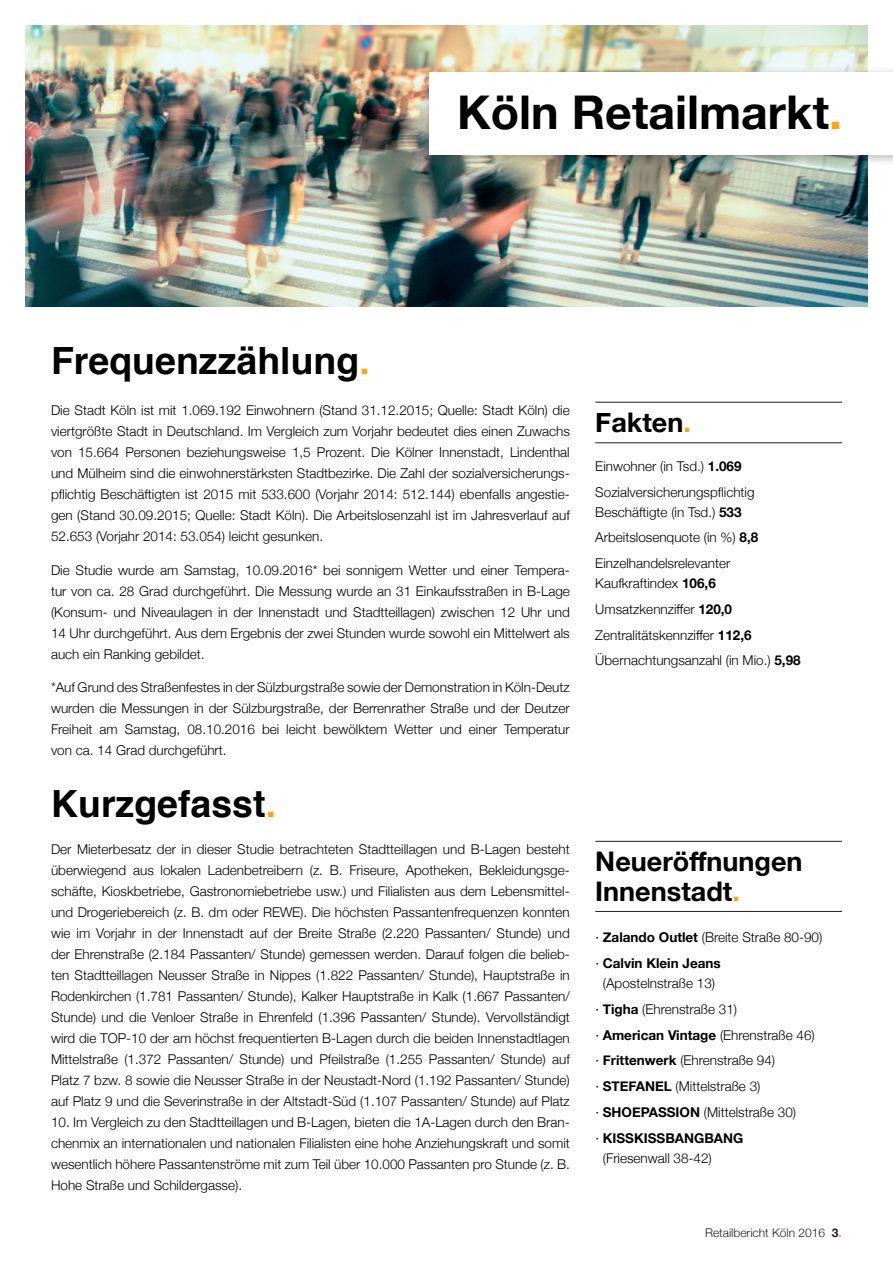
<style>
.page{position:relative;width:893px;height:1263px;background:#fff}
.page>*{position:absolute;margin:0;border:0;box-sizing:border-box;transform-origin:0 0}
.t1{font:700 46.5px "Helvetica Neue";color:#010101}
.t2{font:700 37.5px "Helvetica";color:#010101}
.t3{font:700 27px/30px "Helvetica Neue";color:#010101}
.t4{font:300 13.5px/21px "Helvetica Neue";color:#010101;text-align:justify}
.t5{font:700 13.5px/26px "Helvetica Neue";color:#010101}
.t6{font:300 12px "Helvetica Neue";color:#231f20}
.s1{color:#f9a51b}
.s2{font-weight:700}
.s3{font-weight:300}
.s4{font-weight:700;color:#f9a51b}
</style>
<div class="page">
<img style="left:26px;top:26px;width:841px;height:280px">
<div style="left:423px;top:66px;width:470px;height:101px;background:#231f20;opacity:.3"></div>
<div style="left:429px;top:72px;width:464px;height:83px;background:#fff"></div>
<hr style="left:595px;top:402px;width:247px;height:1px;background:#231f20">
<hr style="left:595px;top:442px;width:247px;height:1px;background:#231f20">
<hr style="left:595px;top:841px;width:247px;height:1px;background:#231f20">
<hr style="left:595px;top:911px;width:247px;height:1px;background:#231f20">
<h1 class="t1" style="left:457px;top:76px;width:386px">Köln Retailmarkt<span class="s1">.</span></h1>
<h2 class="t2" style="left:51px;top:331px;width:320px">Frequenzzählung<span class="s1">.</span></h2>
<p class="t4" style="left:51px;top:399px;width:520px">Die Stadt Köln ist mit 1.069.192 Einwohnern (Stand 31.12.2015; Quelle: Stadt Köln) die viertgrößte Stadt in Deutschland. Im Vergleich zum Vorjahr bedeutet dies einen Zuwachs von 15.664 Personen beziehungsweise 1,5 Prozent. Die Kölner Innenstadt, Lindenthal und Mülheim sind die einwohnerstärksten Stadtbezirke. Die Zahl der sozialversicherungs&shy;pflichtig Beschäftigten ist 2015 mit 533.600 (Vorjahr 2014: 512.144) ebenfalls angestie&shy;gen (Stand 30.09.2015; Quelle: Stadt Köln). Die Arbeitslosenzahl ist im Jahresverlauf auf 52.653 (Vorjahr 2014: 53.054) leicht gesunken.</p>
<p class="t4" style="left:51px;top:558px;width:520px">Die Studie wurde am Samstag, 10.09.2016* bei sonnigem Wetter und einer Tempera&shy;tur von ca. 28 Grad durchgeführt. Die Messung wurde an 31 Einkaufsstraßen in B-Lage (Konsum- und Niveaulagen in der Innenstadt und Stadtteillagen) zwischen 12 Uhr und 14 Uhr durchgeführt. Aus dem Ergebnis der zwei Stunden wurde sowohl ein Mittelwert als auch ein Ranking gebildet.</p>
<p class="t4" style="left:51px;top:676px;width:520px">*Auf Grund des Straßenfestes in der Sülzburgstraße sowie der Demonstration in Köln-Deutz wurden die Messungen in der Sülzburgstraße, der Berrenrather Straße und der Deutzer Freiheit am Samstag, 08.10.2016 bei leicht bewölktem Wetter und einer Temperatur von ca. 14 Grad durchgeführt.</p>
<h2 class="t2" style="left:51px;top:773px;width:227px">Kurzgefasst<span class="s1">.</span></h2>
<p class="t4" style="left:51px;top:838px;width:520px">Der Mieterbesatz der in dieser Studie betrachteten Stadtteillagen und B-Lagen besteht überwiegend aus lokalen Ladenbetreibern (z. B. Friseure, Apotheken, Bekleidungsge&shy;schäfte, Kioskbetriebe, Gastronomiebetriebe usw.) und Filialisten aus dem Lebensmittel&shy;und Drogeriebereich (z. B. dm oder REWE). Die höchsten Passantenfrequenzen konnten wie im Vorjahr in der Innenstadt auf der Breite Straße (2.220 Passanten/ Stunde) und der Ehrenstraße (2.184 Passanten/ Stunde) gemessen werden. Darauf folgen die belieb&shy;ten Stadtteillagen Neusser Straße in Nippes (1.822 Passanten/ Stunde), Hauptstraße in Rodenkirchen (1.781 Passanten/ Stunde), Kalker Hauptstraße in Kalk (1.667 Passanten/ Stunde) und die Venloer Straße in Ehrenfeld (1.396 Passanten/ Stunde). Vervollständigt wird die TOP-10 der am höchst frequentierten B-Lagen durch die beiden Innenstadtlagen Mittelstraße (1.372 Passanten/ Stunde) und Pfeilstraße (1.255 Passanten/ Stunde) auf Platz 7 bzw. 8 sowie die Neusser Straße in der Neustadt-Nord (1.192 Passanten/ Stunde) auf Platz 9 und die Severinstraße in der Altstadt-Süd (1.107 Passanten/ Stunde) auf Platz</p>
<p class="t4" style="left:51px;top:1111px;width:520px">10. Im Vergleich zu den Stadtteillagen und B-Lagen, bieten die 1A-Lagen durch den Bran&shy;chenmix an internationalen und nationalen Filialisten eine hohe Anziehungskraft und somit wesentlich höhere Passantenströme mit zum Teil über 10.000 Passanten pro Stunde (z. B.<br>Hohe Straße und Schildergasse).</p>
<h3 class="t3" style="left:595px;top:408px;width:97px">Fakten<span class="s1">.</span></h3>
<p class="t4" style="left:595px;top:452px;width:161px;line-height:26px">Einwohner (in Tsd.) <span class="s2">1.069<br></span>Sozialversicherungspflichtig</p>
<p class="t4" style="left:595px;top:498px;width:165px;line-height:26px;text-align:left">Beschäftigte (in Tsd.) <span class="s2">533<br></span>Arbeitslosenquote (in %) <span class="s2">8,8<br></span>Einzelhandelsrelevanter</p>
<p class="t4" style="left:595px;top:569px;width:207px;line-height:26px;text-align:left">Kaufkraftindex <span class="s2">106,6<br></span>Umsatzkennziffer <span class="s2">120,0<br></span>Zentralitätskennziffer <span class="s2">112,6<br></span>Übernachtungsanzahl (in Mio.) <span class="s2">5,98</span></p>
<h3 class="t3" style="left:595px;top:847px;width:209px">Neueröffnungen<br>Innenstadt<span class="s1">.</span></h3>
<p class="t5" style="left:595px;top:925px;width:229px"><span class="s3">·</span> Zalando Outlet <span class="s3">(Breite Straße 80-90) ·</span> Calvin Klein Jeans</p>
<p class="t4" style="left:595px;top:969px;width:221px;line-height:26px;text-align:left;text-indent:8px">(Apostelnstraße 13)<br>· <span class="s2">Tigha</span> (Ehrenstraße 31)<br>· <span class="s2">American Vintage</span> (Ehrenstraße 46) · <span class="s2">Frittenwerk</span> (Ehrenstraße 94)<br>· <span class="s2">STEFANEL</span> (Mittelstraße 3)<br>· <span class="s2">SHOEPASSION</span> (Mittelstraße 30)<br>· <span class="s2">KISSKISSBANGBANG</span></p>
<p class="t4" style="left:603px;top:1146px;width:111px">(Friesenwall 38-42)</p>
<p class="t6" style="left:705px;top:1223px;width:138px">Retailbericht Köln 2016 <span class="s2">3</span><span class="s4">.</span></p>
</div>
